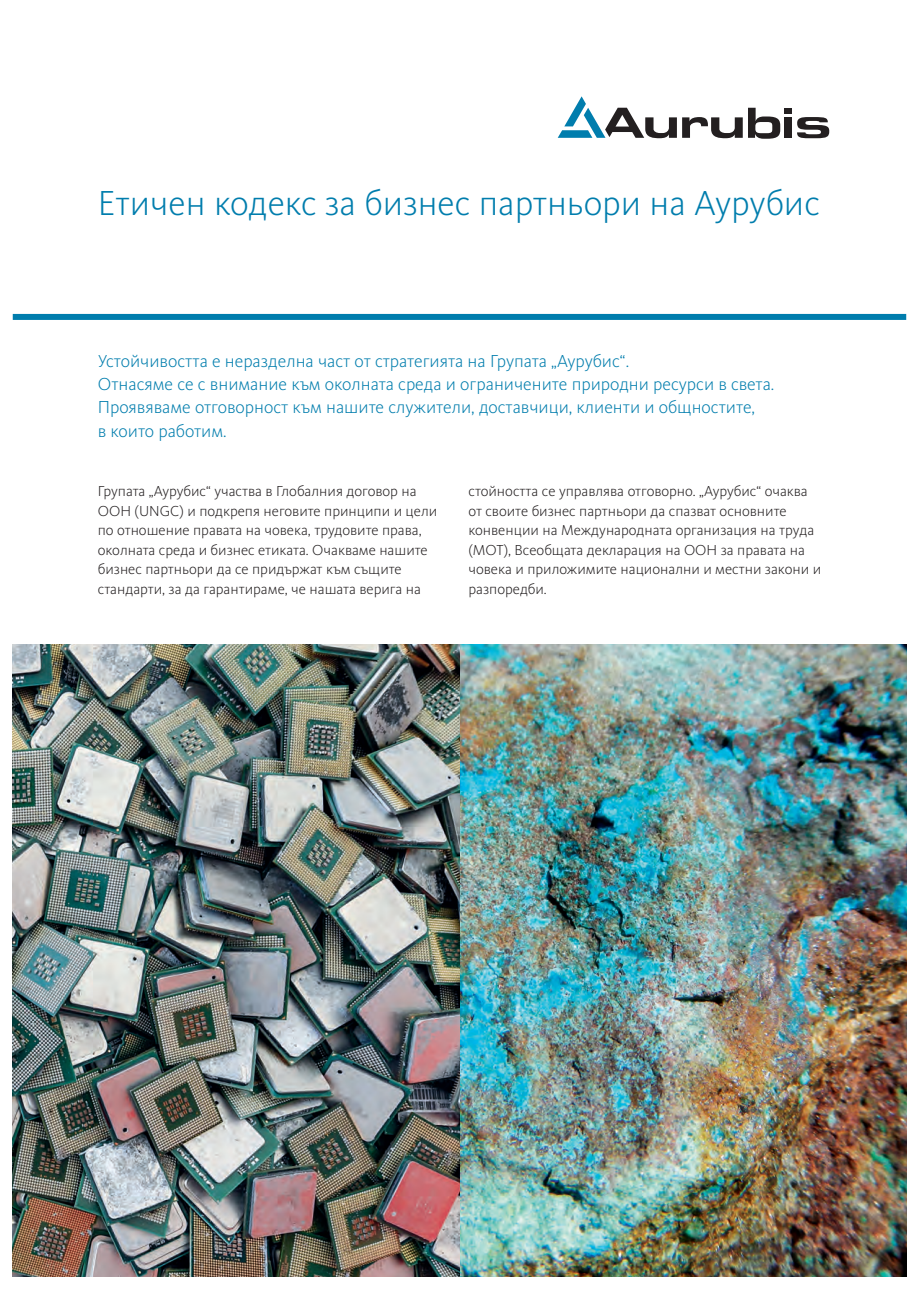
<style>
.page{position:relative;width:919px;height:1289px;background:#fff}
.page>*{position:absolute;margin:0;border:0;box-sizing:border-box;transform-origin:0 0}
.t1{font:300 36px "Kievit Pro";color:#007dad}
.t2{font:300 18px/23.2px "Kievit Pro";color:#007dad}
.t3{font:300 15px/19.5px "Kievit Pro";color:#231f20}
</style>
<div class="page">
<img style="left:13px;top:644px;width:893px;height:632px">
<div style="left:784px;top:117px;width:8px;height:21px;background:#231f20"></div>
<div style="left:784px;top:108px;width:8px;height:6px;background:#231f20"></div>
<svg style="left:797px;top:117px;width:32px;height:21px"></svg>
<svg style="left:748px;top:108px;width:32px;height:31px"></svg>
<svg style="left:557px;top:96px;width:185px;height:42px"></svg>
<div style="left:13px;top:314px;width:893px;height:6px;background:#007dad"></div>
<h1 class="t1" style="left:98px;top:189px;width:723px">Етичен кодекс за бизнес партньори на Аурубис</h1>
<p class="t2" style="left:98px;top:351px;width:678px">Устойчивостта е неразделна част от стратегията на Групата „Аурубис“.<br>Отнасяме се с внимание към околната среда и ограничените природни ресурси в света.<br>Проявяваме отговорност към нашите служители, доставчици, клиенти и общностите,<br>в които работим.</p>
<p class="t3" style="left:98px;top:483px;width:341px">Групата „Аурубис“ участва в Глобалния договор на ООН (UNGC) и подкрепя неговите принципи и цели по отношение правата на човека, трудовите права, околната среда и бизнес етиката. Oчакваме нашите бизнес партньори да се придържат към същите стандарти, за да гарантираме, че нашата верига на</p>
<p class="t3" style="left:468px;top:483px;width:354px">стойността се управлява отговорно. „Аурубис“ очаква от своите бизнес партньори да спазват основните конвенции на Международната организация на труда (МОТ), Всеобщата декларация на ООН за правата на човека и приложимите национални и местни закони и разпоредби.</p>
</div>
